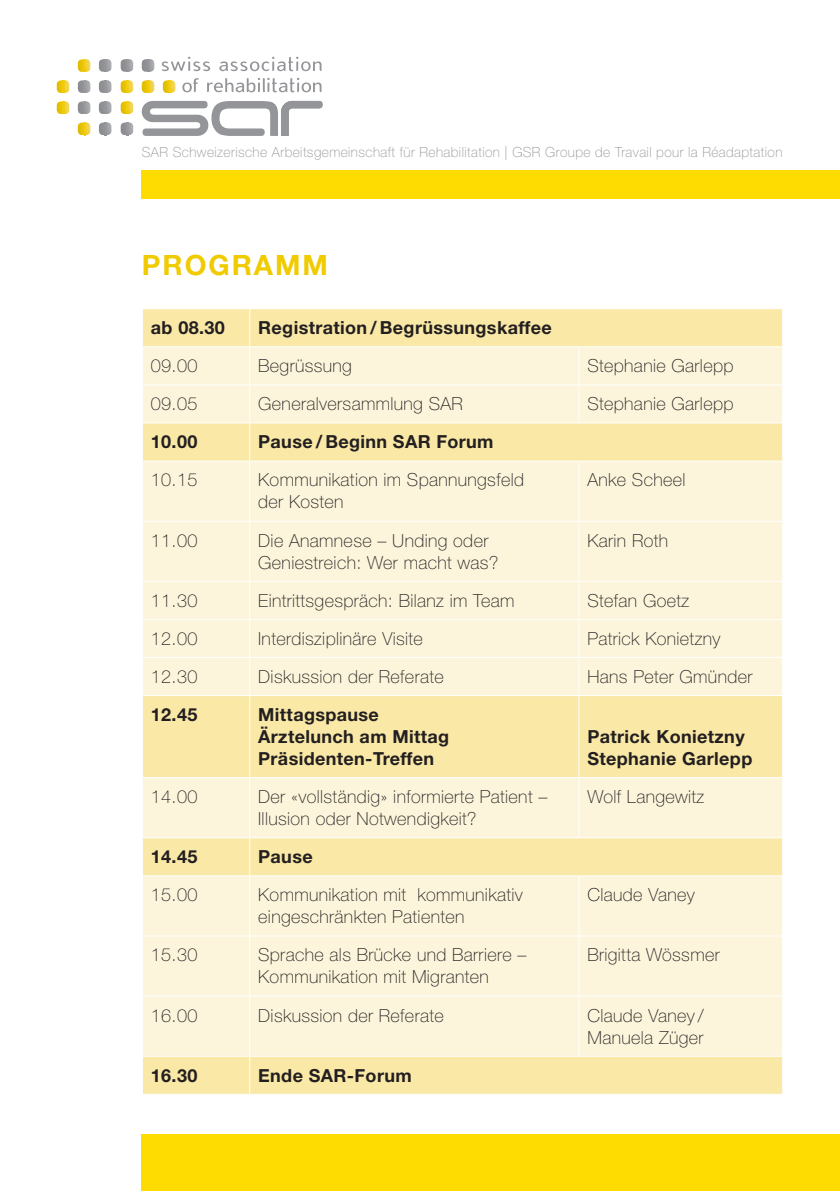
<style>
.page{position:relative;width:840px;height:1191px;background:#fff}
.page>*{position:absolute;margin:0;border:0;box-sizing:border-box;transform-origin:0 0}
.t1{font:700 28px "Helvetica Neue LT Std";letter-spacing:.07em;color:#f0cb02}
.t2{font:100 18px/22px "Helvetica Neue LT Std";letter-spacing:.02em;color:#231f20}
.t3{font:700 18px/22px "Helvetica Neue LT Std";letter-spacing:.02em;color:#231f20}
.t4{font:100 14px "Helvetica Neue LT Std";letter-spacing:.03em;color:#939598}
</style>
<div class="page">
<div style="left:142px;top:1134px;width:697px;height:57px;background:#ffdc01"></div>
<div style="left:142px;top:170px;width:697px;height:28px;background:#ffdc01"></div>
<svg style="left:142px;top:101px;width:180px;height:35px"></svg>
<svg style="left:182px;top:78px;width:139px;height:14px"></svg>
<svg style="left:162px;top:57px;width:159px;height:14px"></svg>
<svg style="left:121px;top:80px;width:12px;height:13px"></svg>
<svg style="left:121px;top:101px;width:12px;height:13px"></svg>
<svg style="left:121px;top:122px;width:12px;height:13px"></svg>
<svg style="left:57px;top:101px;width:12px;height:13px"></svg>
<svg style="left:163px;top:80px;width:12px;height:13px"></svg>
<svg style="left:99px;top:80px;width:12px;height:13px"></svg>
<svg style="left:99px;top:101px;width:12px;height:13px"></svg>
<svg style="left:99px;top:122px;width:12px;height:13px"></svg>
<svg style="left:142px;top:80px;width:12px;height:13px"></svg>
<svg style="left:78px;top:80px;width:12px;height:13px"></svg>
<svg style="left:78px;top:101px;width:12px;height:13px"></svg>
<svg style="left:78px;top:122px;width:12px;height:13px"></svg>
<svg style="left:121px;top:59px;width:12px;height:13px"></svg>
<svg style="left:99px;top:59px;width:12px;height:13px"></svg>
<svg style="left:142px;top:59px;width:12px;height:13px"></svg>
<svg style="left:57px;top:80px;width:12px;height:13px"></svg>
<svg style="left:78px;top:59px;width:12px;height:13px"></svg>
<div style="left:143px;top:309px;width:638px;height:784px;background:#f9e8a6"></div>
<svg style="left:143px;top:347px;width:638px;height:708px;background:#fbf2cf"></svg>
<hr style="left:249px;top:309px;width:1px;height:37px;background:#fff">
<hr style="left:142px;top:346px;width:107px;height:1px;background:#fff">
<hr style="left:249px;top:346px;width:329px;height:1px;background:#fff">
<hr style="left:249px;top:347px;width:1px;height:37px;background:#fff">
<hr style="left:578px;top:346px;width:204px;height:1px;background:#fff">
<hr style="left:578px;top:347px;width:1px;height:37px;background:#fff">
<hr style="left:142px;top:384px;width:107px;height:1px;background:#fff">
<hr style="left:249px;top:384px;width:329px;height:1px;background:#fff">
<hr style="left:249px;top:385px;width:1px;height:37px;background:#fff">
<hr style="left:578px;top:384px;width:204px;height:1px;background:#fff">
<hr style="left:578px;top:385px;width:1px;height:37px;background:#fff">
<hr style="left:142px;top:422px;width:107px;height:1px;background:#fff">
<hr style="left:249px;top:422px;width:329px;height:1px;background:#fff">
<hr style="left:249px;top:423px;width:1px;height:37px;background:#fff">
<hr style="left:578px;top:422px;width:204px;height:1px;background:#fff">
<hr style="left:142px;top:460px;width:107px;height:1px;background:#fff">
<hr style="left:249px;top:460px;width:329px;height:1px;background:#fff">
<hr style="left:249px;top:461px;width:1px;height:60px;background:#fff">
<hr style="left:578px;top:460px;width:204px;height:1px;background:#fff">
<hr style="left:578px;top:461px;width:1px;height:60px;background:#fff">
<hr style="left:142px;top:521px;width:107px;height:1px;background:#fff">
<hr style="left:249px;top:521px;width:329px;height:1px;background:#fff">
<hr style="left:249px;top:522px;width:1px;height:59px;background:#fff">
<hr style="left:578px;top:521px;width:204px;height:1px;background:#fff">
<hr style="left:578px;top:522px;width:1px;height:59px;background:#fff">
<hr style="left:142px;top:581px;width:107px;height:1px;background:#fff">
<hr style="left:249px;top:581px;width:329px;height:1px;background:#fff">
<hr style="left:249px;top:582px;width:1px;height:37px;background:#fff">
<hr style="left:578px;top:581px;width:204px;height:1px;background:#fff">
<hr style="left:578px;top:582px;width:1px;height:37px;background:#fff">
<hr style="left:142px;top:619px;width:107px;height:1px;background:#fff">
<hr style="left:249px;top:619px;width:329px;height:1px;background:#fff">
<hr style="left:249px;top:620px;width:1px;height:37px;background:#fff">
<hr style="left:578px;top:619px;width:204px;height:1px;background:#fff">
<hr style="left:578px;top:620px;width:1px;height:37px;background:#fff">
<hr style="left:142px;top:657px;width:107px;height:1px;background:#fff">
<hr style="left:249px;top:657px;width:329px;height:1px;background:#fff">
<hr style="left:249px;top:658px;width:1px;height:37px;background:#fff">
<hr style="left:578px;top:657px;width:204px;height:1px;background:#fff">
<hr style="left:578px;top:658px;width:1px;height:37px;background:#fff">
<hr style="left:142px;top:695px;width:107px;height:1px;background:#fff">
<hr style="left:249px;top:695px;width:329px;height:1px;background:#fff">
<hr style="left:249px;top:696px;width:1px;height:81px;background:#fff">
<hr style="left:578px;top:695px;width:204px;height:1px;background:#fff">
<hr style="left:578px;top:696px;width:1px;height:81px;background:#fff">
<hr style="left:142px;top:777px;width:107px;height:1px;background:#fff">
<hr style="left:249px;top:777px;width:329px;height:1px;background:#fff">
<hr style="left:249px;top:778px;width:1px;height:59px;background:#fff">
<hr style="left:578px;top:777px;width:204px;height:1px;background:#fff">
<hr style="left:578px;top:778px;width:1px;height:59px;background:#fff">
<hr style="left:142px;top:837px;width:107px;height:1px;background:#fff">
<hr style="left:249px;top:837px;width:329px;height:1px;background:#fff">
<hr style="left:249px;top:838px;width:1px;height:37px;background:#fff">
<hr style="left:578px;top:837px;width:204px;height:1px;background:#fff">
<hr style="left:142px;top:875px;width:107px;height:1px;background:#fff">
<hr style="left:249px;top:875px;width:329px;height:1px;background:#fff">
<hr style="left:249px;top:876px;width:1px;height:59px;background:#fff">
<hr style="left:578px;top:875px;width:204px;height:1px;background:#fff">
<hr style="left:578px;top:876px;width:1px;height:59px;background:#fff">
<hr style="left:142px;top:935px;width:107px;height:1px;background:#fff">
<hr style="left:249px;top:935px;width:329px;height:1px;background:#fff">
<hr style="left:249px;top:936px;width:1px;height:59px;background:#fff">
<hr style="left:578px;top:935px;width:204px;height:1px;background:#fff">
<hr style="left:578px;top:936px;width:1px;height:59px;background:#fff">
<hr style="left:142px;top:995px;width:107px;height:1px;background:#fff">
<hr style="left:249px;top:995px;width:329px;height:1px;background:#fff">
<hr style="left:249px;top:996px;width:1px;height:59px;background:#fff">
<hr style="left:578px;top:995px;width:204px;height:1px;background:#fff">
<hr style="left:578px;top:996px;width:1px;height:59px;background:#fff">
<hr style="left:142px;top:1055px;width:107px;height:1px;background:#fff">
<hr style="left:249px;top:1055px;width:329px;height:1px;background:#fff">
<hr style="left:249px;top:1056px;width:1px;height:37px;background:#fff">
<hr style="left:578px;top:1055px;width:204px;height:1px;background:#fff">
<p class="t4" style="left:142px;top:144px;width:641px">SAR Schweizerische Arbeitsgemeinschaft für Rehabilitation | GSR Groupe de Travail pour la Réadaptation</p>
<h1 class="t1" style="left:142px;top:248px;width:187px">PROGRAMM</h1>
<p class="t3" style="left:151px;top:316px;width:75px">ab 08.30</p>
<p class="t3" style="left:258px;top:316px;width:295px">Registration / Begrüssungskaffee</p>
<p class="t2" style="left:151px;top:355px;width:48px">09.00</p>
<p class="t2" style="left:258px;top:355px;width:95px">Begrüssung</p>
<p class="t2" style="left:587px;top:355px;width:147px">Stephanie Garlepp</p>
<p class="t2" style="left:151px;top:393px;width:48px">09.05</p>
<p class="t2" style="left:258px;top:393px;width:206px">Generalversammlung SAR</p>
<p class="t2" style="left:587px;top:393px;width:147px">Stephanie Garlepp</p>
<p class="t3" style="left:151px;top:430px;width:48px">10.00</p>
<p class="t3" style="left:258px;top:430px;width:237px">Pause / Beginn SAR Forum</p>
<p class="t2" style="left:151px;top:469px;width:48px">10.15</p>
<p class="t2" style="left:258px;top:469px;width:267px">Kommunikation im Spannungsfeld der Kosten</p>
<p class="t2" style="left:587px;top:469px;width:100px">Anke Scheel</p>
<p class="t2" style="left:151px;top:529px;width:48px">11.00</p>
<p class="t2" style="left:258px;top:529px;width:241px">Die Anamnese – Unding oder<br>Geniestreich: Wer macht was?</p>
<p class="t2" style="left:587px;top:529px;width:82px">Karin Roth</p>
<p class="t2" style="left:151px;top:589px;width:48px">11.30</p>
<p class="t2" style="left:258px;top:589px;width:258px">Eintrittsgespräch: Bilanz im Team</p>
<p class="t2" style="left:587px;top:589px;width:103px">Stefan Goetz</p>
<p class="t2" style="left:151px;top:627px;width:48px">12.00</p>
<p class="t2" style="left:258px;top:627px;width:166px">Interdisziplinäre Visite</p>
<p class="t2" style="left:587px;top:627px;width:134px">Patrick Konietzny</p>
<p class="t2" style="left:151px;top:665px;width:48px">12.30</p>
<p class="t2" style="left:258px;top:665px;width:187px">Diskussion der Referate</p>
<p class="t2" style="left:587px;top:665px;width:166px">Hans Peter Gmünder</p>
<p class="t3" style="left:151px;top:703px;width:48px">12.45</p>
<p class="t3" style="left:258px;top:703px;width:192px">Mittagspause<br>Ärztelunch am Mittag<br>Präsidenten-Treffen</p>
<p class="t3" style="left:587px;top:725px;width:166px">Patrick Konietzny<br>Stephanie Garlepp</p>
<p class="t2" style="left:151px;top:785px;width:48px">14.00</p>
<p class="t2" style="left:258px;top:785px;width:290px">Der «vollständig» informierte Patient –<br>Illusion oder Notwendigkeit?</p>
<p class="t2" style="left:587px;top:785px;width:118px">Wolf Langewitz</p>
<p class="t3" style="left:151px;top:845px;width:48px">14.45</p>
<p class="t3" style="left:258px;top:845px;width:56px">Pause</p>
<p class="t2" style="left:151px;top:884px;width:48px">15.00</p>
<p class="t2" style="left:258px;top:884px;width:266px">Kommunikation mit kommunikativ eingeschränkten Patienten</p>
<p class="t2" style="left:587px;top:884px;width:109px">Claude Vaney</p>
<p class="t2" style="left:151px;top:944px;width:48px">15.30</p>
<p class="t2" style="left:258px;top:944px;width:270px">Sprache als Brücke und Barriere –<br>Kommunikation mit Migranten</p>
<p class="t2" style="left:587px;top:944px;width:134px">Brigitta Wössmer</p>
<p class="t2" style="left:151px;top:1004px;width:48px">16.00</p>
<p class="t2" style="left:258px;top:1004px;width:187px">Diskussion der Referate</p>
<p class="t2" style="left:587px;top:1004px;width:118px">Claude Vaney /<br>Manuela Züger</p>
<p class="t3" style="left:151px;top:1063px;width:48px">16.30</p>
<p class="t3" style="left:258px;top:1063px;width:155px">Ende SAR-Forum</p>
</div>
